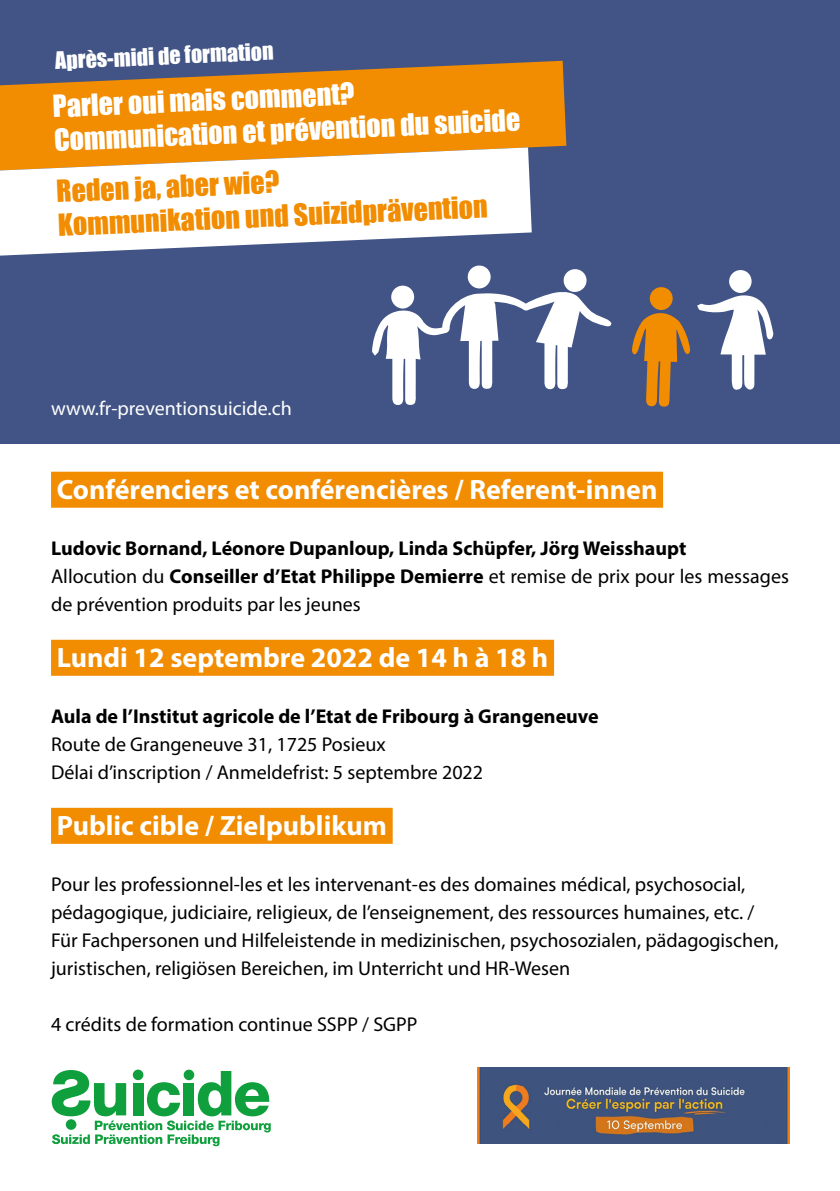
<style>
.page{position:relative;width:840px;height:1191px;background:#fff}
.page>*{position:absolute;margin:0;border:0;box-sizing:border-box;transform-origin:0 0}
.t1{font:700 28px "Myriad Pro";color:#fff}
.t2{font:28px/34.4px "Impact";color:#fff}
.t3{font:28px/34.6px "Impact";color:#f28c00}
.t4{font:22px "Impact";color:#fff}
.t5{font:20px/28px "Myriad Pro";color:#000}
.t6{font:700 20px/28px "Myriad Pro";color:#000}
.t7{font:20px "Myriad Pro";color:#fff}
.s1{font-weight:400}
</style>
<div class="page">
<div style="left:0;top:0;width:839px;height:443px;background:#415485"></div>
<svg style="left:0;top:61px;width:566px;height:87px;background:#d88412"></svg>
<svg style="left:0;top:147px;width:531px;height:109px;background:#e8dfd5"></svg>
<svg style="left:52px;top:1070px;width:218px;height:76px"></svg>
<img style="left:477px;top:1068px;width:312px;height:75px">
<div style="left:51px;top:472px;width:611px;height:36px;background:#f28c00"></div>
<div style="left:51px;top:640px;width:502px;height:36px;background:#f28c00"></div>
<div style="left:51px;top:808px;width:341px;height:36px;background:#f28c00"></div>
<svg style="left:697px;top:295px;width:76px;height:95px"></svg>
<div style="left:728px;top:270px;width:23px;height:23px;background:#fff;border-radius:50%"></div>
<div style="left:649px;top:287px;width:23px;height:23px;background:#f28c00;border-radius:50%"></div>
<svg style="left:632px;top:313px;width:58px;height:93px"></svg>
<svg style="left:467px;top:265px;width:23px;height:23px"></svg>
<svg style="left:372px;top:268px;width:239px;height:137px"></svg>
<p class="t4" style="left:55px;top:42px;width:220px;rotate:-2deg">Après-midi de formation</p>
<h1 class="t2" style="left:51px;top:90px;width:467px;rotate:-3deg">Parler oui mais comment?<br>Communication et prévention du suicide</h1>
<h1 class="t3" style="left:55px;top:174px;width:431px;rotate:-3deg">Reden ja, aber wie?<br>Kommunikation und Suizidprävention</h1>
<p class="t7" style="left:51px;top:395px;width:242px">www.fr-preventionsuicide.ch</p>
<h1 class="t1" style="left:57px;top:471px;width:602px">Conférenciers et conférencières / Referent-innen</h1>
<p class="t6" style="left:51px;top:534px;width:739px">Ludovic Bornand, Léonore Dupanloup, Linda Schüpfer, Jörg Weisshaupt<br><span class="s1">Allocution du</span> Conseiller d’Etat Philippe Demierre <span class="s1">et remise de prix pour les messages de prévention produits par les jeunes</span></p>
<h1 class="t1" style="left:57px;top:639px;width:493px">Lundi 12 septembre 2022 de 14 h à 18 h</h1>
<p class="t6" style="left:51px;top:702px;width:549px">Aula de l’Institut agricole de l’Etat de Fribourg à Grangeneuve</p>
<p class="t5" style="left:51px;top:730px;width:433px">Route de Grangeneuve 31, 1725 Posieux<br>Délai d’inscription / Anmeldefrist: 5 septembre 2022</p>
<h1 class="t1" style="left:57px;top:807px;width:331px">Public cible / Zielpublikum</h1>
<p class="t5" style="left:51px;top:870px;width:728px">Pour les professionnel-les et les intervenant-es des domaines médical, psychosocial, pédagogique, judiciaire, religieux, de l’enseignement, des ressources humaines, etc. / Für Fachpersonen und Hilfeleistende in medizinischen, psychosozialen, pädagogischen, juristischen, religiösen Bereichen, im Unterricht und HR-Wesen</p>
<p class="t5" style="left:51px;top:1010px;width:368px">4 crédits de formation continue SSPP / SGPP</p>
</div>
